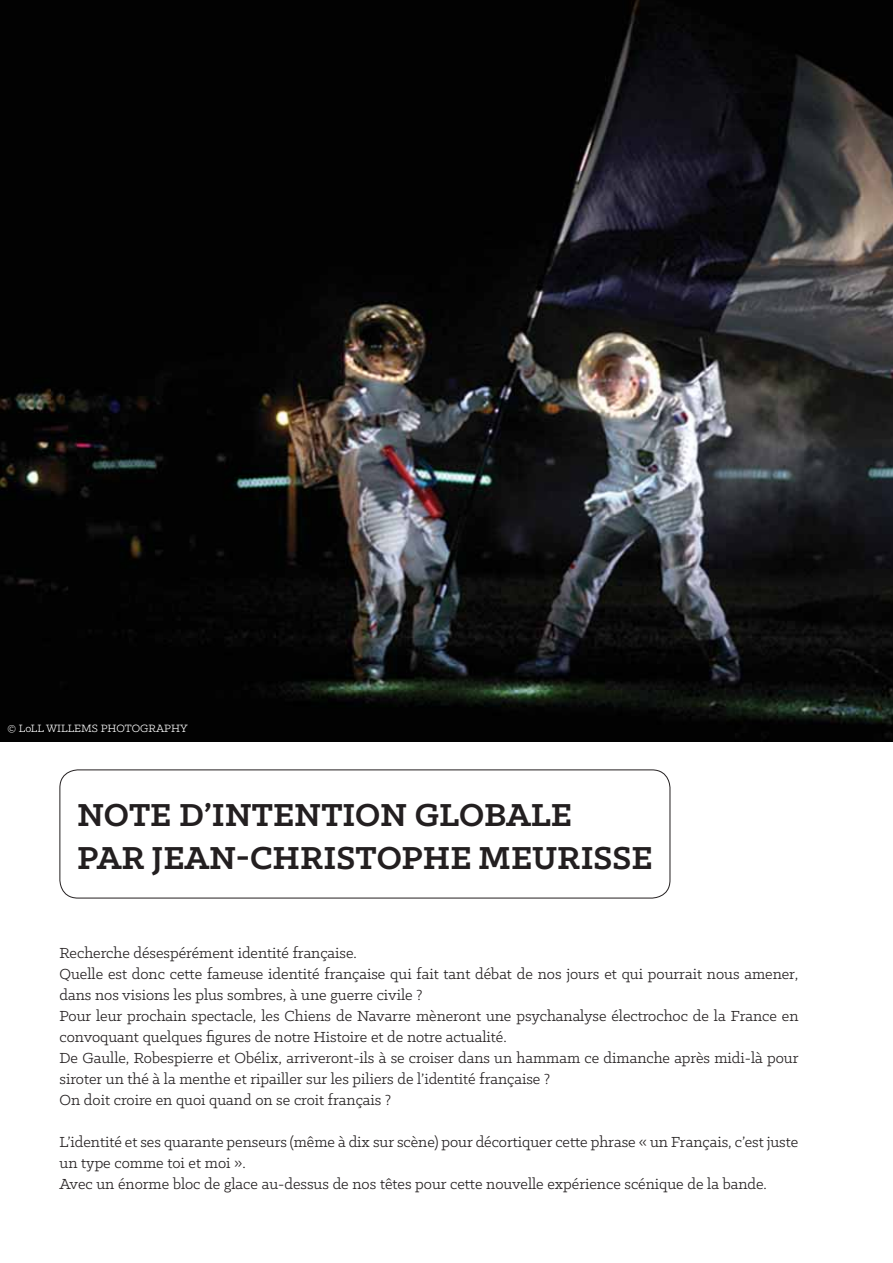
<style>
.page{position:relative;width:893px;height:1263px;background:#fff}
.page>*{position:absolute;margin:0;border:0;box-sizing:border-box;transform-origin:0 0}
.t1{font:700 36px/43.2px "Klinic Slab";color:#231f20}
.t2{font:16.5px/21px "Klinic Slab";color:#231f20}
.t3{font:12px "Klinic Slab";color:#fff}
</style>
<div class="page">
<div style="left:60px;top:770px;width:610px;height:128px;border:1px solid #231f20;border-radius:18px"></div>
<img style="left:0;top:0;width:893px;height:742px">
<p class="t3" style="left:7px;top:723px;width:182px">© LoLL WILLEMS PHOTOGRAPHY</p>
<h1 class="t1" style="left:77px;top:795px;width:577px">NOTE D’INTENTION GLOBALE<br>PAR JEAN-CHRISTOPHE MEURISSE</h1>
<p class="t2" style="left:60px;top:944px;width:740px">Recherche désespérément identité française.<br>Quelle est donc cette fameuse identité française qui fait tant débat de nos jours et qui pourrait nous amener, dans nos visions les plus sombres, à une guerre civile ?<br>Pour leur prochain spectacle, les Chiens de Navarre mèneront une psychanalyse électrochoc de la France en convoquant quelques figures de notre Histoire et de notre actualité.<br>De Gaulle, Robespierre et Obélix, arriveront-ils à se croiser dans un hammam ce dimanche après midi-là pour siroter un thé à la menthe et ripailler sur les piliers de l’identité française ?<br>On doit croire en quoi quand on se croit français ?</p>
<p class="t2" style="left:60px;top:1133px;width:740px">L’identité et ses quarante penseurs (même à dix sur scène) pour décortiquer cette phrase « un Français, c’est juste un type comme toi et moi ».<br>Avec un énorme bloc de glace au-dessus de nos têtes pour cette nouvelle expérience scénique de la bande.</p>
</div>
